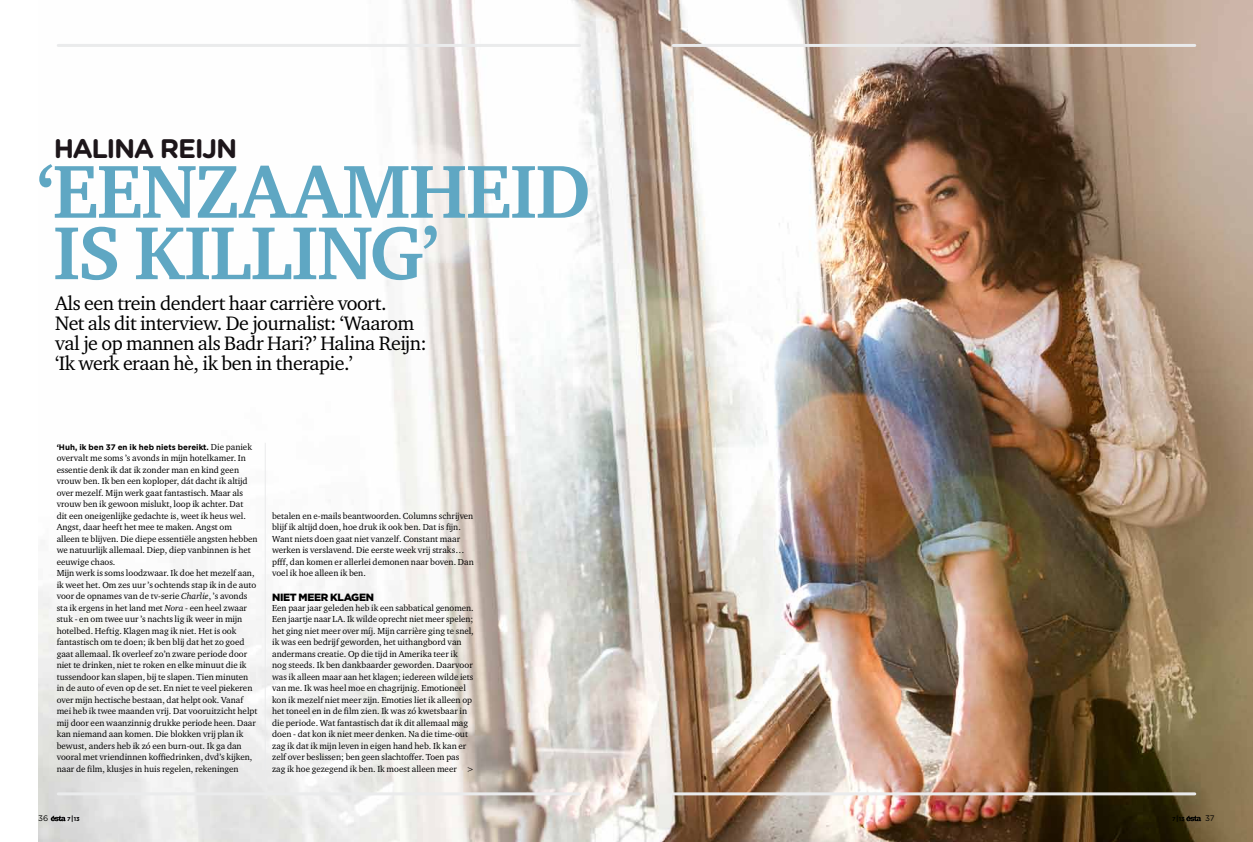
<style>
.page{position:relative;width:1253px;height:842px;background:#fff}
.page>*{position:absolute;margin:0;border:0;box-sizing:border-box;transform-origin:0 0}
.t1{font:700 76.8px/61.4px "Charter ITC Std";letter-spacing:-.015em;color:#5fa7c3}
.t2{font:700 26.9px "Gotham Rounded";letter-spacing:-.06em;color:#1d161a}
.t3{font:20px/20px "Charter ITC Std";letter-spacing:-.025em;color:#000}
.t4{font:900 10.5px "Gotham";letter-spacing:-.03em;color:#000}
.t5{font:9px/11.5px "Charter ITC Std";color:#000}
.t6{font:8.5px "Charter ITC Std";color:#000}
.t7{font:700 8px "Gotham";color:#000}
.t8{font:8px "Gotham Rounded";color:#000}
.t9{font:700 5.7px "Gotham";color:#000}
.s1{font-family:"Charter ITC Std";font-weight:400;font-size:9px}
.s2{font-style:italic}
.s3{font-size:7px}
</style>
<div class="page">
<img style="left:38px;top:0;width:1215px;height:842px">
<hr style="left:673px;top:44px;width:522px;height:3px;background:#eaebec">
<hr style="left:673px;top:792px;width:522px;height:3px;background:#eaebec">
<hr style="left:58px;top:44px;width:522px;height:3px;background:#eaebec">
<hr style="left:58px;top:792px;width:522px;height:3px;background:#eaebec">
<hr style="left:265px;top:443px;width:1px;height:351px;background:#eaebec">
<svg style="left:1186px;top:816px;width:15px;height:5px"></svg>
<svg style="left:51px;top:816px;width:15px;height:5px"></svg>
<h2 class="t2" style="left:54px;top:129px;width:185px">HALINA REIJN</h2>
<h1 class="t1" style="left:35px;top:160px;width:557px">‘EENZAAMHEID<br>IS KILLING’</h1>
<h3 class="t3" style="left:55px;top:293px;width:373px">Als een trein dendert haar carrière voort.<br>Net als dit interview. De journalist: ‘Waarom val je op mannen als Badr Hari?’ Halina Reijn: ‘Ik werk eraan hè, ik ben in therapie.’</h3>
<p class="t7" style="left:57px;top:442px;width:197px">‘Huh, ik ben 37 en ik heb niets bereikt. <span class="s1">Die paniek</span></p>
<p class="t5" style="left:57px;top:452px;width:202px">overvalt me soms ’s avonds in mijn hotelkamer. In essentie denk ik dat ik zonder man en kind geen vrouw ben. Ik ben een koploper, dát dacht ik altijd over mezelf. Mijn werk gaat fantastisch. Maar als vrouw ben ik gewoon mislukt, loop ik achter. Dat<br>dit een oneigenlijke gedachte is, weet ik heus wel.<br>Angst, daar heeft het mee te maken. Angst om alleen te blijven. Die diepe essentiële angsten hebben we natuurlijk allemaal. Diep, diep vanbinnen is het eeuwige chaos.<br>Mijn werk is soms loodzwaar. Ik doe het mezelf aan, ik weet het. Om zes uur ’s ochtends stap ik in de auto voor de opnames van de tv-serie <span class="s2">Charlie</span>, ’s avonds sta ik ergens in het land met <span class="s2">Nora</span> - een heel zwaar stuk - en om twee uur ’s nachts lig ik weer in mijn hotelbed. Heftig. Klagen mag ik niet. Het is ook fantastisch om te doen; ik ben blij dat het zo goed gaat allemaal. Ik overleef zo’n zware periode door niet te drinken, niet te roken en elke minuut die ik tussendoor kan slapen, bij te slapen. Tien minuten in de auto of even op de set. En niet te veel piekeren over mijn hectische bestaan, dat helpt ook. Vanaf mei heb ik twee maanden vrij. Dat vooruitzicht helpt mij door een waanzinnig drukke periode heen. Daar kan niemand aan komen. Die blokken vrij plan ik bewust, anders heb ik zó een burn-out. Ik ga dan vooral met vriendinnen koffiedrinken, dvd’s kijken, naar de film, klusjes in huis regelen, rekeningen</p>
<p class="t5" style="left:272px;top:510px;width:203px">betalen en e-mails beantwoorden. Columns schrijven blijf ik altijd doen, hoe druk ik ook ben. Dat is fijn.<br>Want niets doen gaat niet vanzelf. Constant maar werken is verslavend. Die eerste week vrij straks… pfff, dan komen er allerlei demonen naar boven. Dan voel ik hoe alleen ik ben.</p>
<p class="t4" style="left:272px;top:590px;width:103px">NIET MEER KLAGEN</p>
<p class="t5" style="left:272px;top:602px;width:203px">Een paar jaar geleden heb ik een sabbatical genomen.<br>Een jaartje naar LA. Ik wilde oprecht niet meer spelen; het ging niet meer over míj. Mijn carrière ging te snel, ik was een bedrijf geworden, het uithangbord van andermans creatie. Op die tijd in Amerika teer ik nog steeds. Ik ben dankbaarder geworden. Daarvoor was ik alleen maar aan het klagen; iedereen wilde iets van me. Ik was heel moe en chagrijnig. Emotioneel kon ik mezelf niet meer zijn. Emoties liet ik alleen op het toneel en in de film zien. Ik was zó kwetsbaar in die periode. Wat fantastisch dat ik dit allemaal mag doen - dat kon ik niet meer denken. Na die time-out zag ik dat ik mijn leven in eigen hand heb. Ik kan er zelf over beslissen; ben geen slachtoffer. Toen pas zag ik hoe gezegend ik ben. Ik moest alleen meer</p>
<p class="t6" style="left:467px;top:764px;width:9px">&gt;</p>
<p class="t8" style="left:38px;top:813px;width:12px">36</p>
<p class="t9" style="left:67px;top:815px;width:14px">7<span class="s3">|</span>13</p>
<p class="t9" style="left:1172px;top:815px;width:14px">7<span class="s3">|</span>13</p>
<p class="t8" style="left:1205px;top:813px;width:11px">37</p>
</div>
